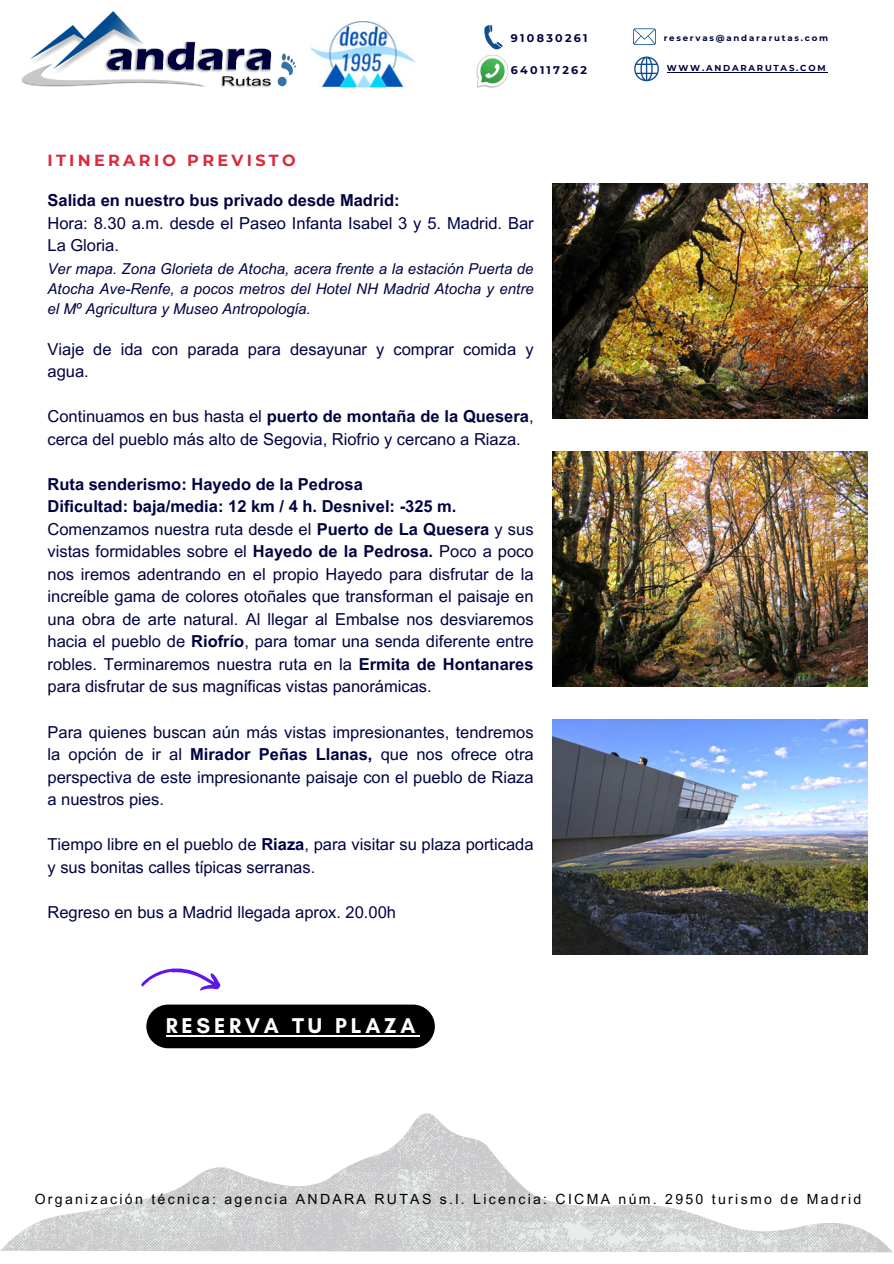
<style>
.page{position:relative;width:894px;height:1264px;background:#fff}
.page>*{position:absolute;margin:0;border:0;box-sizing:border-box;transform-origin:0 0}
.t1{font:700 21.75px "Glacial Indifference";letter-spacing:.175em;color:#fff}
.t2{font:16.5px/22.5px "Arial MT Pro";color:#000341}
.t3{font:700 16.05px "Montserrat";letter-spacing:.205em;color:#db283d}
.t4{font:italic 15px/20.2px "Arial MT Pro";color:#000341;text-align:justify}
.t5{font:14.1px "Arial MT Pro";letter-spacing:.165em;color:#000}
.t6{font:700 11.1px "Montserrat";letter-spacing:.205em;color:#000341}
.t7{font:700 8.55px "Montserrat";letter-spacing:.205em;color:#000341}
.s1{font-weight:700}
</style>
<div class="page">
<svg style="left:2px;top:1113px;width:890px;height:139px"></svg>
<img style="left:22px;top:11px;width:273px;height:77px">
<img style="left:310px;top:22px;width:105px;height:65px">
<svg style="left:633px;top:28px;width:22px;height:17px"></svg>
<svg style="left:634px;top:57px;width:24px;height:24px"></svg>
<img style="left:476px;top:54px;width:32px;height:34px">
<svg style="left:484px;top:25px;width:18px;height:25px"></svg>
<svg style="left:141px;top:968px;width:80px;height:23px"></svg>
<img style="left:553px;top:183px;width:313px;height:235px">
<img style="left:553px;top:451px;width:313px;height:235px">
<img style="left:553px;top:719px;width:313px;height:235px">
<hr style="left:666px;top:72px;width:161px;height:1px;background:#000341">
<svg style="left:146px;top:1004px;width:289px;height:44px;background:#111112"></svg>
<hr style="left:166px;top:1035px;width:253px;height:1px;background:#fff">
<h3 class="t3" style="left:47px;top:150px;width:249px">ITINERARIO PREVISTO</h3>
<h3 class="t6" style="left:511px;top:31px;width:78px">910830261</h3>
<h3 class="t7" style="left:663px;top:33px;width:166px">reservas@andararutas.com</h3>
<p class="t6" style="left:511px;top:63px;width:78px">640117262</p>
<h3 class="t7" style="left:666px;top:63px;width:160px">WWW.ANDARARUTAS.COM</h3>
<p class="t2" style="left:47px;top:191px;width:487px"><span class="s1">Salida en nuestro bus privado desde Madrid:<br></span>Hora: 8.30 a.m. desde el Paseo Infanta Isabel 3 y 5. Madrid. Bar<br>La Gloria.</p>
<p class="t4" style="left:47px;top:260px;width:487px">Ver mapa. Zona Glorieta de Atocha, acera frente a la estación Puerta de Atocha Ave-Renfe, a pocos metros del Hotel NH Madrid Atocha y entre el Mº Agricultura y Museo Antropología.</p>
<h5 class="t2" style="left:47px;top:340px;width:487px">Viaje de ida con parada para desayunar y comprar comida y agua.</h5>
<p class="t2" style="left:47px;top:407px;width:487px">Continuamos en bus hasta el <span class="s1">puerto de montaña de la Quesera</span>, cerca del pueblo más alto de Segovia, Riofrio y cercano a Riaza.</p>
<p class="t2" style="left:47px;top:475px;width:487px"><span class="s1">Ruta senderismo: Hayedo de la Pedrosa<br>Dificultad: baja/media: 12 km / 4 h. Desnivel: -325 m.<br></span>Comenzamos nuestra ruta desde el <span class="s1">Puerto de La Quesera</span> y sus vistas formidables sobre el <span class="s1">Hayedo de la Pedrosa.</span> Poco a poco nos iremos adentrando en el propio Hayedo para disfrutar de la increíble gama de colores otoñales que transforman el paisaje en una obra de arte natural. Al llegar al Embalse nos desviaremos hacia el pueblo de <span class="s1">Riofrío</span>, para tomar una senda diferente entre robles. Terminaremos nuestra ruta en la <span class="s1">Ermita de Hontanares </span>para disfrutar de sus magníficas vistas panorámicas.</p>
<p class="t2" style="left:47px;top:722px;width:487px;text-align:justify">Para quienes buscan aún más vistas impresionantes, tendremos la opción de ir al <span class="s1">Mirador Peñas Llanas,</span> que nos ofrece otra perspectiva de este impresionante paisaje con el pueblo de Riaza a nuestros pies.</p>
<h5 class="t2" style="left:47px;top:835px;width:487px">Tiempo libre en el pueblo de <span class="s1">Riaza</span>, para visitar su plaza porticada y sus bonitas calles típicas serranas.</h5>
<p class="t2" style="left:47px;top:902px;width:350px">Regreso en bus a Madrid llegada aprox. 20.00h</p>
<p class="t1" style="left:166px;top:1012px;width:251px">RESERVA TU PLAZA</p>
<h3 class="t5" style="left:35px;top:1193px;width:827px">Organización técnica: agencia ANDARA RUTAS s.l. Licencia: CICMA núm. 2950 turismo de Madrid</h3>
</div>
